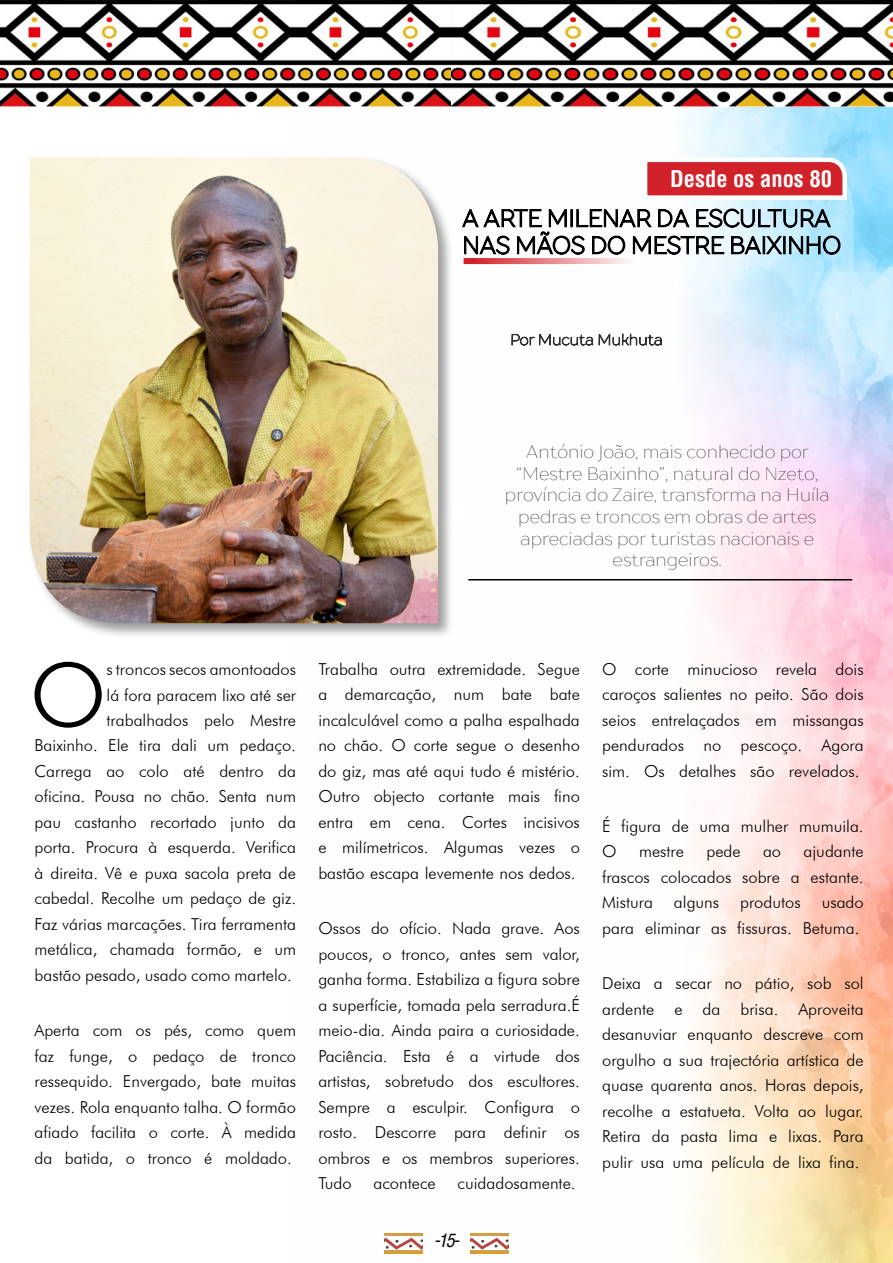
<style>
.page{position:relative;width:893px;height:1263px;background:#fff}
.page>*{position:absolute;margin:0;border:0;box-sizing:border-box;transform-origin:0 0}
.t1{font:300 87.9px "Futura BT";color:#000}
.t2{font:700 condensed 22.5px "Helvetica";color:#fff}
.t3{font:18px/21.6px "Drugs";color:#302f31;text-align:center}
.t4{font:italic condensed 18px "Helvetica";color:#000}
.t5{font:300 16.5px/25.5px "Futura BT";color:#000;text-align:justify}
</style>
<div class="page">
<img style="left:288px;top:106px;width:605px;height:1157px">
<img style="left:471px;top:1233px;width:37px;height:20px">
<img style="left:385px;top:1233px;width:37px;height:20px">
<img style="left:0;top:0;width:893px;height:106px">
<div style="left:27px;top:155px;width:427px;height:484px;background:#000;opacity:.39"></div>
<img style="left:30px;top:158px;width:408px;height:465px">
<svg style="left:641px;top:155px;width:208px;height:47px"></svg>
<svg style="left:511px;top:333px;width:151px;height:13px"></svg>
<svg style="left:460px;top:208px;width:381px;height:48px"></svg>
<svg style="left:464px;top:258px;width:351px;height:6px"></svg>
<hr style="left:468px;top:579px;width:384px;height:1px;background:#000">
<h2 class="t2" style="left:670px;top:164px;width:163px">Desde os anos 80</h2>
<p class="t3" style="left:505px;top:441px;width:326px">António João, mais conhecido por “Mestre Baixinho”, natural do Nzeto, província do Zaire, transforma na Huíla pedras e troncos em obras de artes apreciadas por turistas nacionais e estrangeiros.</p>
<h1 class="t1" style="left:30px;top:641px;width:78px">O</h1>
<p class="t5" style="left:35px;top:656px;width:263px;text-align:right">s troncos secos amontoados<br>lá fora paracem lixo até ser trabalhados pelo Mestre<br>Baixinho. Ele tira dali um pedaço.<br>Carrega ao colo até dentro da oficina. Pousa no chão. Senta num pau castanho recortado junto da porta. Procura à esquerda. Verifica à direita. Vê e puxa sacola preta de cabedal. Recolhe um pedaço de giz.<br>Faz várias marcações. Tira ferramenta metálica, chamada formão, e um bastão pesado, usado como martelo.</p>
<p class="t5" style="left:35px;top:1017px;width:263px">Aperta com os pés, como quem faz funge, o pedaço de tronco ressequido. Envergado, bate muitas vezes. Rola enquanto talha. O formão afiado facilita o corte. À medida da batida, o tronco é moldado.</p>
<p class="t5" style="left:318px;top:656px;width:263px">Trabalha outra extremidade. Segue a demarcação, num bate bate incalculável como a palha espalhada no chão. O corte segue o desenho do giz, mas até aqui tudo é mistério.<br>Outro objecto cortante mais fino entra em cena. Cortes incisivos e milímetricos. Algumas vezes o bastão escapa levemente nos dedos.</p>
<p class="t5" style="left:318px;top:915px;width:263px">Ossos do ofício. Nada grave. Aos poucos, o tronco, antes sem valor, ganha forma. Estabiliza a figura sobre a superfície, tomada pela serradura.É meio-dia. Ainda paira a curiosidade.<br>Paciência. Esta é a virtude dos artistas, sobretudo dos escultores.<br>Sempre a esculpir. Configura o rosto. Descorre para definir os ombros e os membros superiores.<br>Tudo</p>
<p class="t5" style="left:373px;top:1170px;width:64px">acontece</p>
<p class="t5" style="left:458px;top:1170px;width:120px">cuidadosamente.</p>
<p class="t4" style="left:434px;top:1228px;width:27px">-15-</p>
<p class="t5" style="left:602px;top:656px;width:263px">O corte minucioso revela dois caroços salientes no peito. São dois seios entrelaçados em missangas pendurados no pescoço. Agora sim. Os detalhes são revelados.</p>
<p class="t5" style="left:602px;top:813px;width:263px">É figura de uma mulher mumuila.<br>O</p>
<p class="t5" style="left:602px;top:839px;width:263px;text-indent:201px">ajudante frascos colocados sobre a estante.<br>Mistura</p>
<p class="t5" style="left:639px;top:839px;width:47px">mestre</p>
<p class="t5" style="left:706px;top:839px;width:36px">pede</p>
<p class="t5" style="left:763px;top:839px;width:20px">ao</p>
<p class="t5" style="left:602px;top:890px;width:263px;text-align:right">usado<br>para eliminar as fissuras. Betuma.</p>
<p class="t5" style="left:602px;top:970px;width:263px">Deixa a secar no pátio, sob sol ardente e da brisa. Aproveita desanuviar enquanto descreve com orgulho a sua trajectória artística de quase quarenta anos. Horas depois, recolhe a estatueta. Volta ao lugar.<br>Retira da pasta lima e lixas. Para pulir usa uma película de lixa fina.</p>
<p class="t5" style="left:674px;top:890px;width:47px">alguns</p>
<p class="t5" style="left:740px;top:890px;width:62px">produtos</p>
</div>
